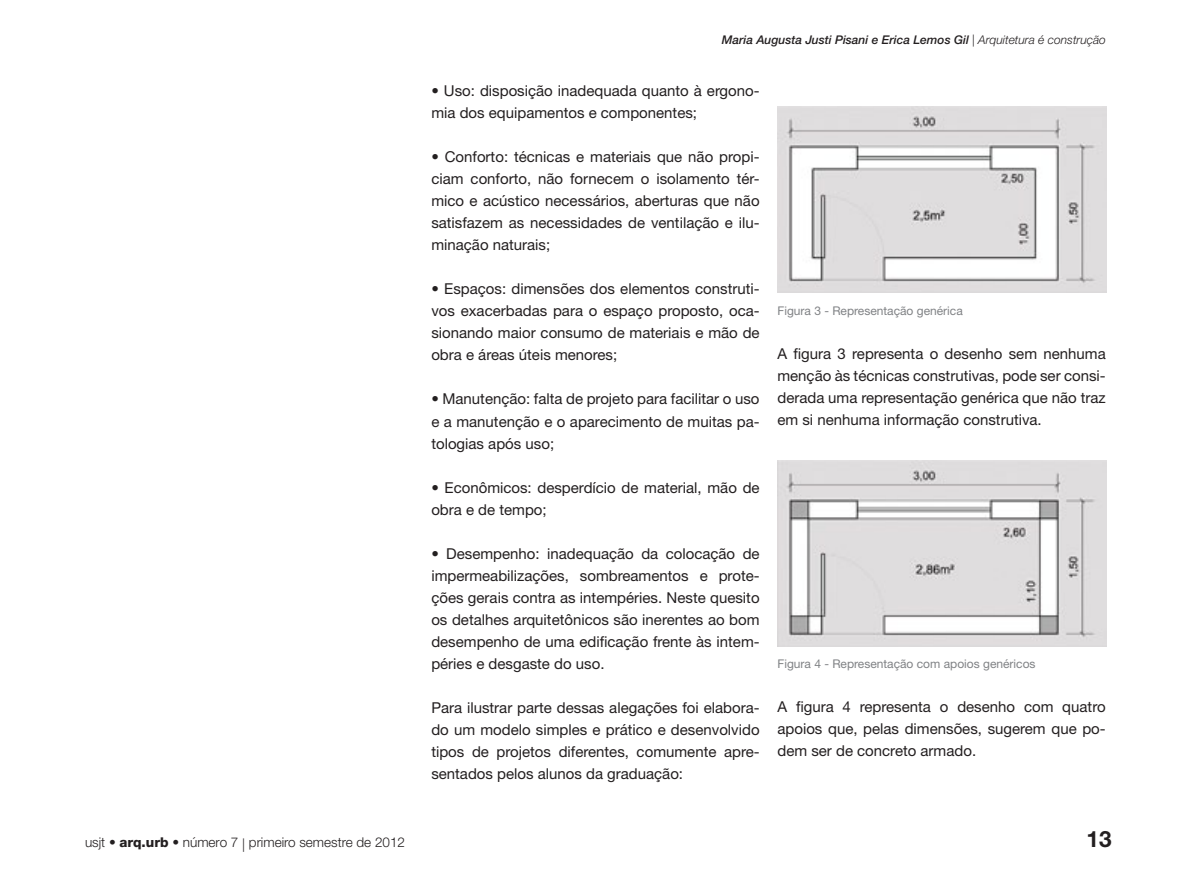
<style>
.page{position:relative;width:1191px;height:893px;background:#fff}
.page>*{position:absolute;margin:0;border:0;box-sizing:border-box;transform-origin:0 0}
.t1{font:700 22.5px "Helvetica Neue LT Std";color:#231f20}
.Texto{font:15px/22px "Helvetica Neue LT Std";color:#231f20;text-align:justify}
.t2{font:300 13.5px "Helvetica Neue LT Std";color:#231f20}
.Legenda{font:12px "Helvetica Neue LT Std";color:#808285}
.t3{font:italic 500 12px "Helvetica Neue LT Std";color:#231f20}
.s1{font-weight:300}
.s2{font-weight:800}
</style>
<div class="page">
<img style="left:777px;top:106px;width:329px;height:186px">
<img style="left:777px;top:460px;width:329px;height:186px">
<p class="t3" style="left:721px;top:33px;width:386px">Maria Augusta Justi Pisani e Erica Lemos Gil <span class="s1">| Arquitetura é construção</span></p>
<p class="Texto" style="left:431px;top:79px;width:330px">• Uso: disposição inadequada quanto à ergono&shy;mia dos equipamentos e componentes;</p>
<p class="Texto" style="left:431px;top:145px;width:330px">• Conforto: técnicas e materiais que não propi&shy;ciam conforto, não fornecem o isolamento tér&shy;mico e acústico necessários, aberturas que não satisfazem as necessidades de ventilação e ilu&shy;minação naturais;</p>
<p class="Texto" style="left:431px;top:278px;width:330px">• Espaços: dimensões dos elementos construti&shy;vos exacerbadas para o espaço proposto, oca&shy;sionando maior consumo de materiais e mão de obra e áreas úteis menores;</p>
<p class="Texto" style="left:431px;top:388px;width:330px">• Manutenção: falta de projeto para facilitar o uso e a manutenção e o aparecimento de muitas pa&shy;tologias após uso;</p>
<p class="Texto" style="left:431px;top:476px;width:330px">• Econômicos: desperdício de material, mão de obra e de tempo;</p>
<p class="Texto" style="left:431px;top:542px;width:330px">• Desempenho: inadequação da colocação de impermeabilizações, sombreamentos e prote&shy;ções gerais contra as intempéries. Neste quesito os detalhes arquitetônicos são inerentes ao bom desempenho de uma edificação frente às intem&shy;péries e desgaste do uso.</p>
<p class="Texto" style="left:431px;top:697px;width:330px">Para ilustrar parte dessas alegações foi elabora&shy;do um modelo simples e prático e desenvolvido tipos de projetos diferentes, comumente apre&shy;sentados pelos alunos da graduação:</p>
<p class="Legenda" style="left:777px;top:303px;width:187px">Figura 3 - Representação genérica</p>
<p class="Texto" style="left:777px;top:342px;width:330px">A figura 3 representa o desenho sem nenhuma menção às técnicas construtivas, pode ser consi&shy;derada uma representação genérica que não traz em si nenhuma informação construtiva.</p>
<p class="Legenda" style="left:777px;top:656px;width:260px">Figura 4 - Representação com apoios genéricos</p>
<p class="Texto" style="left:777px;top:696px;width:330px">A figura 4 representa o desenho com quatro apoios que, pelas dimensões, sugerem que po&shy;dem ser de concreto armado.</p>
<p class="t2" style="left:85px;top:834px;width:321px">usjt • <span class="s2">arq.urb</span> • número 7 | primeiro semestre de 2012</p>
<h1 class="t1" style="left:1086px;top:825px;width:27px">13</h1>
</div>
